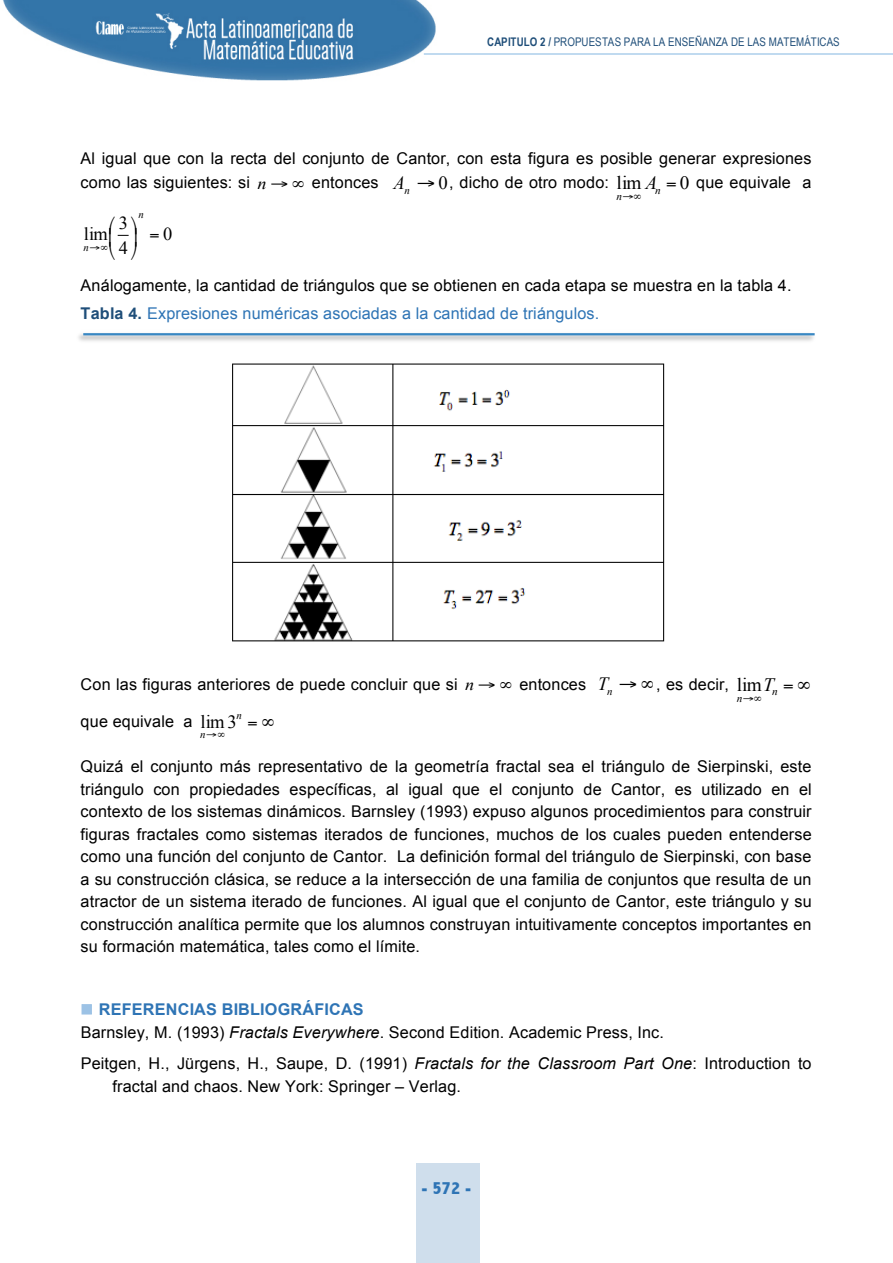
<style>
.page{position:relative;width:893px;height:1263px;background:#fff}
.page>*{position:absolute;margin:0;border:0;box-sizing:border-box;transform-origin:0 0}
.t1{font:18.9px "Times New Roman";color:#000}
.t2{font:italic 18.9px "Times New Roman";color:#000}
.t3{font:italic 18.75px "Times New Roman";color:#000}
.t4{font:18.6px "Times New Roman";color:#000}
.t5{font:18.3px "Times New Roman";color:#000}
.t6{font:800 condensed 18px "Abadi";color:#2e74b5}
.t7{font:16.2px/22.5px "Arial";letter-spacing:.01em;color:#000}
.t8{font:11.85px "Arial Narrow";letter-spacing:.005em;color:#1f4e79}
.t9{font:italic 11.1px "Times New Roman";color:#000}
.t10{font:italic 10.8px "Times New Roman";color:#000}
.s1{font-weight:700}
.s2{font-family:"Times New Roman";font-style:italic;font-size:16.5px}
.s3{font-style:normal}
.s4{font-family:"Times New Roman";font-size:18.9px}
.s5{font-weight:700;color:#1f4e79}
.s6{color:#2e74b5}
.s7{font-family:"Times New Roman";font-style:italic;font-size:18.75px}
.s8{font-style:italic}
.s9{color:#9cc2e5}
.s10{font-weight:700;color:#2e74b5}
</style>
<div class="page">
<div style="left:416px;top:1163px;width:64px;height:100px;background:#cfdeec"></div>
<img style="left:3px;top:0;width:433px;height:81px">
<hr style="left:424px;top:53px;width:468px;height:2px;background:#acceeb">
<img style="left:453px;top:53px;width:397px;height:2px">
<img style="left:232px;top:363px;width:433px;height:279px">
<hr style="left:83px;top:333px;width:732px;height:2px;background:#3988c3">
<svg style="left:117px;top:234px;width:12px;height:2px"></svg>
<p class="t8" style="left:487px;top:35px;width:354px"><span class="s1">CAPITULO 2 /</span> PROPUESTAS PARA LA ENSEÑANZA DE LAS MATEMÁTICAS</p>
<p class="t7" style="left:81px;top:146px;width:732px;line-height:24.2px">Al igual que con la recta del conjunto de Cantor, con esta figura es posible generar expresiones como las siguientes: si <span class="s2">n</span> → ∞ entonces</p>
<p class="t3" style="left:393px;top:172px;width:56px">A<sub>n</sub> →<span class="s3">0</span></p>
<p class="t7" style="left:449px;top:171px;width:194px">, dicho de otro modo: <span class="s4">lim</span></p>
<p class="t1" style="left:680px;top:172px;width:11px">0</p>
<p class="t9" style="left:616px;top:190px;width:27px">n→∞</p>
<p class="t2" style="left:645px;top:172px;width:13px">A</p>
<p class="t7" style="left:696px;top:171px;width:117px">que equivale a</p>
<p class="t9" style="left:655px;top:184px;width:7px">n</p>
<p class="t5" style="left:84px;top:224px;width:26px">lim</p>
<p class="t10" style="left:84px;top:241px;width:26px">n→∞</p>
<p class="t5" style="left:119px;top:212px;width:11px">3</p>
<p class="t5" style="left:119px;top:238px;width:11px">4</p>
<p class="t10" style="left:138px;top:208px;width:7px">n</p>
<p class="t5" style="left:163px;top:224px;width:11px">0</p>
<p class="t7" style="left:81px;top:271px;width:712px;line-height:28.5px">Análogamente, la cantidad de triángulos que se obtienen en cada etapa se muestra en la tabla 4.<br><span class="s5">Tabla 4.</span> <span class="s6">Expresiones numéricas asociadas a la cantidad de triángulos.</span></p>
<p class="t7" style="left:81px;top:673px;width:650px">Con las figuras anteriores de puede concluir que si <span class="s2">n</span> → ∞ entonces <span class="s7">T</span><sub>n</sub> → ∞, es decir,</p>
<p class="t1" style="left:737px;top:674px;width:38px">lim<span class="s8">T</span></p>
<p class="t9" style="left:772px;top:686px;width:7px">n</p>
<p class="t9" style="left:737px;top:692px;width:27px">n→∞</p>
<p class="t10" style="left:236px;top:710px;width:7px">n</p>
<p class="t4" style="left:200px;top:711px;width:38px">lim3</p>
<p class="t7" style="left:81px;top:755px;width:733px;text-align:justify">Quizá el conjunto más representativo de la geometría fractal sea el triángulo de Sierpinski, este triángulo con propiedades específicas, al igual que el conjunto de Cantor, es utilizado en el contexto de los sistemas dinámicos. Barnsley (1993) expuso algunos procedimientos para construir figuras fractales como sistemas iterados de funciones, muchos de los cuales pueden entenderse como una función del conjunto de Cantor. La definición formal del triángulo de Sierpinski, con base a su construcción clásica, se reduce a la intersección de una familia de conjuntos que resulta de un atractor de un sistema iterado de funciones. Al igual que el conjunto de Cantor, este triángulo y su construcción analítica permite que los alumnos construyan intuitivamente conceptos importantes en su formación matemática, tales como el límite.</p>
<p class="t7" style="left:81px;top:710px;width:113px">que equivale a</p>
<p class="t10" style="left:200px;top:729px;width:26px">n→∞</p>
<p class="t7" style="left:81px;top:998px;width:585px"><span class="s9">■</span> <span class="s10">REFERENCIAS BIBLIOGRÁFICAS<br></span>Barnsley, M. (1993) <span class="s8">Fractals Everywhere</span>. Second Edition. Academic Press, Inc.</p>
<p class="t7" style="left:113px;top:1052px;width:700px;text-indent:-32px">Peitgen, H., Jürgens, H., Saupe, D. (1991) <span class="s8">Fractals for the Classroom Part One</span>: Introduction to fractal and chaos. New York: Springer – Verlag.</p>
<p class="t6" style="left:421px;top:1178px;width:52px">- 572 -</p>
</div>
